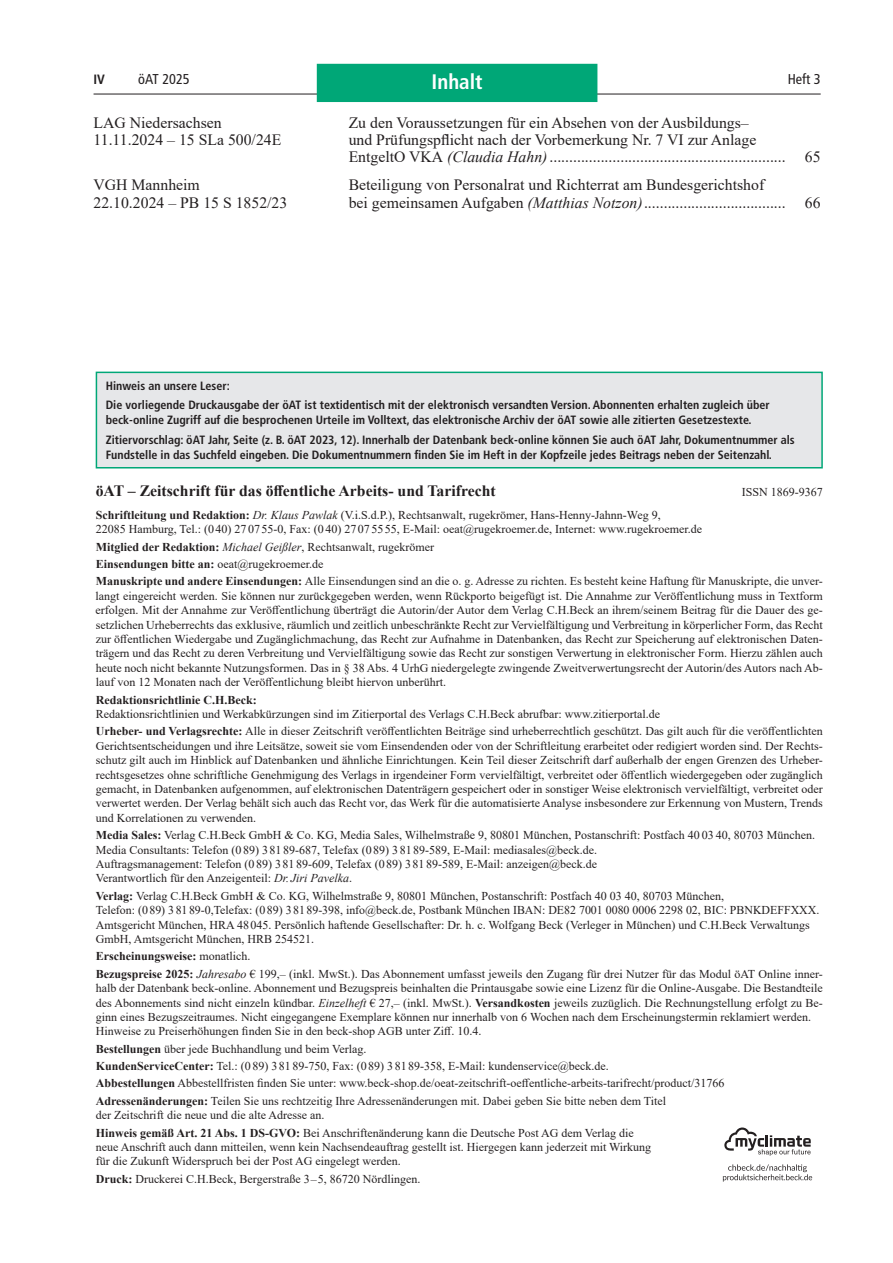
<style>
.page{position:relative;width:893px;height:1263px;background:#fff}
.page>*{position:absolute;margin:0;border:0;box-sizing:border-box;transform-origin:0 0}
.t1{font:700 condensed 21px "Frutiger LT Std";color:#fff}
.t2{font:15.75px/17.2px "Times New Roman";color:#231f20}
.t3{font:700 15.75px "Times New Roman";color:#231f20}
.t4{font:condensed 14.25px "Frutiger LT Std";color:#231f20}
.t5{font:700 condensed 13.5px "Frutiger LT Std";color:#231f20}
.t6{font:12px/14.4px "Times New Roman";color:#231f20}
.t7{font:700 condensed 12px/19.2px "Frutiger LT Com";color:#231f20}
.t8{font:700 12px "Times New Roman";color:#231f20}
.s1{font-style:italic}
.s2{font-weight:700}
</style>
<div class="page">
<hr style="left:94px;top:94px;width:727px;height:1px;background:#231f20">
<div style="left:317px;top:64px;width:280px;height:38px;background:#00a777"></div>
<div style="left:96px;top:372px;width:726px;height:96px;background:#e6e7e9"></div>
<div style="left:96px;top:372px;width:727px;height:96px;border:2px solid #00a777"></div>
<svg style="left:724px;top:1127px;width:87px;height:29px"></svg>
<svg style="left:723px;top:1164px;width:89px;height:17px"></svg>
<p class="t5" style="left:94px;top:71px;width:13px">IV</p>
<p class="t4" style="left:138px;top:70px;width:53px">öAT 2025</p>
<h1 class="t1" style="left:432px;top:69px;width:52px">Inhalt</h1>
<p class="t4" style="left:788px;top:70px;width:34px">Heft 3</p>
<h2 class="t2" style="left:94px;top:113px;width:189px">LAG Niedersachsen<br>11.11.2024 – 15 SLa 500/24E</h2>
<h2 class="t2" style="left:349px;top:113px;width:473px">Zu den Voraussetzungen für ein Absehen von der Ausbildungs–<br>und Prüfungspflicht nach der Vorbemerkung Nr. 7 VI zur Anlage<br>EntgeltO VKA <span class="s1">(Claudia Hahn)</span>............................................................ 65</h2>
<h2 class="t2" style="left:94px;top:176px;width:195px">VGH Mannheim<br>22.10.2024 – PB 15 S 1852/23</h2>
<h2 class="t2" style="left:349px;top:176px;width:473px">Beteiligung von Personalrat und Richterrat am Bundesgerichtshof<br>bei gemeinsamen Aufgaben <span class="s1">(Matthias Notzon)</span>.................................... 66</h2>
<p class="t7" style="left:106px;top:376px;width:666px">Hinweis an unsere Leser:<br>Die vorliegende Druckausgabe der öAT ist textidentisch mit der elektronisch versandten Version. Abonnenten erhalten zugleich über</p>
<p class="t7" style="left:106px;top:410px;width:691px">beck-online Zugriff auf die besprochenen Urteile im Volltext, das elektronische Archiv der öAT sowie alle zitierten Gesetzestexte.<br>Zitiervorschlag: öAT Jahr, Seite (z. B. öAT 2023, 12). Innerhalb der Datenbank beck-online können Sie auch öAT Jahr, Dokumentnummer als</p>
<p class="t7" style="left:106px;top:445px;width:668px">Fundstelle in das Suchfeld eingeben. Die Dokumentnummern finden Sie im Heft in der Kopfzeile jedes Beitrags neben der Seitenzahl.</p>
<h2 class="t3" style="left:96px;top:479px;width:402px">öAT – Zeitschrift für das öffentliche Arbeits- und Tarifrecht</h2>
<p class="t6" style="left:742px;top:484px;width:83px">ISSN 1869-9367</p>
<p class="t6" style="left:96px;top:507px;width:608px"><span class="s2">Schriftleitung und Redaktion:</span> <span class="s1">Dr. Klaus Pawlak</span> (V.i.S.d.P.), Rechtsanwalt, rugekrömer, Hans-Henny-Jahnn-Weg 9,<br>22085 Hamburg, Tel.: (040) 27 0755-0, Fax: (040) 27 075555, E-Mail: oeat@rugekroemer.de, Internet: www.rugekroemer.de</p>
<p class="t6" style="left:96px;top:537px;width:729px;line-height:17.4px"><span class="s2">Mitglied der Redaktion:</span> <span class="s1">Michael Geißler</span>, Rechtsanwalt, rugekrömer<br><span class="s2">Einsendungen bitte an:</span> oeat@rugekroemer.de<br><span class="s2">Manuskripte und andere Einsendungen:</span> Alle Einsendungen sind an die o. g. Adresse zu richten. Es besteht keine Haftung für Manuskripte, die unver-</p>
<p class="t6" style="left:96px;top:588px;width:729px;text-align:justify">langt eingereicht werden. Sie können nur zurückgegeben werden, wenn Rückporto beigefügt ist. Die Annahme zur Veröffentlichung muss in Textform erfolgen. Mit der Annahme zur Veröffentlichung überträgt die Autorin/der Autor dem Verlag C.H.Beck an ihrem/seinem Beitrag für die Dauer des ge&shy;setzlichen Urheberrechts das exklusive, räumlich und zeitlich unbeschränkte Recht zur Vervielfältigung und Verbreitung in körperlicher Form, das Recht zur öffentlichen Wiedergabe und Zugänglichmachung, das Recht zur Aufnahme in Datenbanken, das Recht zur Speicherung auf elektronischen Daten&shy;trägern und das Recht zu deren Verbreitung und Vervielfältigung sowie das Recht zur sonstigen Verwertung in elektronischer Form. Hierzu zählen auch heute noch nicht bekannte Nutzungsformen. Das in § 38 Abs. 4 UrhG niedergelegte zwingende Zweitverwertungsrecht der Autorin/des Autors nach Ab&shy;lauf von 12 Monaten nach der Veröffentlichung bleibt hiervon unberührt.</p>
<p class="t8" style="left:96px;top:691px;width:163px">Redaktionsrichtlinie C.H.Beck:</p>
<p class="t6" style="left:96px;top:705px;width:729px;line-height:17.4px">Redaktionsrichtlinien und Werkabkürzungen sind im Zitierportal des Verlags C.H.Beck abrufbar: www.zitierportal.de<br><span class="s2">Urheber- und Verlagsrechte:</span> Alle in dieser Zeitschrift veröffentlichten Beiträge sind urheberrechtlich geschützt. Das gilt auch für die veröffentlichten</p>
<p class="t6" style="left:96px;top:738px;width:729px;text-align:justify">Gerichtsentscheidungen und ihre Leitsätze, soweit sie vom Einsendenden oder von der Schriftleitung erarbeitet oder redigiert worden sind. Der Rechts&shy;schutz gilt auch im Hinblick auf Datenbanken und ähnliche Einrichtungen. Kein Teil dieser Zeitschrift darf außerhalb der engen Grenzen des Urheber&shy;rechtsgesetzes ohne schriftliche Genehmigung des Verlags in irgendeiner Form vervielfältigt, verbreitet oder öffentlich wiedergegeben oder zugänglich gemacht, in Datenbanken aufgenommen, auf elektronischen Datenträgern gespeichert oder in sonstiger Weise elektronisch vervielfältigt, verbreitet oder verwertet werden. Der Verlag behält sich auch das Recht vor, das Werk für die automatisierte Analyse insbesondere zur Erkennung von Mustern, Trends und Korrelationen zu verwenden.</p>
<p class="t6" style="left:96px;top:827px;width:721px"><span class="s2">Media Sales:</span> Verlag C.H.Beck GmbH &amp; Co. KG, Media Sales, Wilhelmstraße 9, 80801 München, Postanschrift: Postfach 40 03 40, 80703 München.<br>Media Consultants: Telefon (089) 38189-687, Telefax (089) 38189-589, E-Mail: mediasales@beck.de.<br>Auftragsmanagement: Telefon (089) 38189-609, Telefax (089) 38189-589, E-Mail: anzeigen@beck.de<br>Verantwortlich für den Anzeigenteil: <span class="s1">Dr. Jiri Pavelka</span>.</p>
<p class="t6" style="left:96px;top:888px;width:725px"><span class="s2">Verlag:</span> Verlag C.H.Beck GmbH &amp; Co. KG, Wilhelmstraße 9, 80801 München, Postanschrift: Postfach 40 03 40, 80703 München,<br>Telefon: (089) 38189-0,Telefax: (089) 3 8189-398, info@beck.de, Postbank München IBAN: DE82 7001 0080 0006 2298 02, BIC: PBNKDEFFXXX.<br>Amtsgericht München, HRA 48045. Persönlich haftende Gesellschafter: Dr. h. c. Wolfgang Beck (Verleger in München) und C.H.Beck Verwaltungs GmbH, Amtsgericht München, HRB 254521.</p>
<p class="t6" style="left:96px;top:947px;width:729px;line-height:17.4px"><span class="s2">Erscheinungsweise:</span> monatlich.<br><span class="s2">Bezugspreise 2025:</span> <span class="s1">Jahresabo</span> € 199,– (inkl. MwSt.). Das Abonnement umfasst jeweils den Zugang für drei Nutzer für das Modul öAT Online inner-</p>
<p class="t6" style="left:96px;top:980px;width:729px">halb der Datenbank beck-online. Abonnement und Bezugspreis beinhalten die Printausgabe sowie eine Lizenz für die Online-Ausgabe. Die Bestandteile des Abonnements sind nicht einzeln kündbar. <span class="s1">Einzelheft</span> € 27,– (inkl. MwSt.). <span class="s2">Versandkosten</span> jeweils zuzüglich. Die Rechnungstellung erfolgt zu Be&shy;ginn eines Bezugszeitraumes. Nicht eingegangene Exemplare können nur innerhalb von 6 Wochen nach dem Erscheinungstermin reklamiert werden.<br>Hinweise zu Preiserhöhungen finden Sie in den beck-shop AGB unter Ziff. 10.4.</p>
<p class="t6" style="left:96px;top:1039px;width:630px;line-height:17.4px"><span class="s2">Bestellungen</span> über jede Buchhandlung und beim Verlag.<br><span class="s2">KundenServiceCenter:</span> Tel.: (089) 38189-750, Fax: (089) 38189-358, E-Mail: kundenservice@beck.de.<br><span class="s2">Abbestellungen</span> Abbestellfristen finden Sie unter: www.beck-shop.de/oeat-zeitschrift-oeffentliche-arbeits-tarifrecht/product/31766<br><span class="s2">Adressenänderungen:</span> Teilen Sie uns rechtzeitig Ihre Adressenänderungen mit. Dabei geben Sie bitte neben dem Titel</p>
<p class="t6" style="left:96px;top:1106px;width:540px;line-height:17.4px">der Zeitschrift die neue und die alte Adresse an.<br><span class="s2">Hinweis gemäß Art. 21 Abs. 1 DS-GVO:</span> Bei Anschriftenänderung kann die Deutsche Post AG dem Verlag die</p>
<p class="t6" style="left:96px;top:1139px;width:557px">neue Anschrift auch dann mitteilen, wenn kein Nachsendeauftrag gestellt ist. Hiergegen kann jederzeit mit Wirkung für die Zukunft Widerspruch bei der Post AG eingelegt werden.</p>
<p class="t6" style="left:96px;top:1171px;width:326px"><span class="s2">Druck:</span> Druckerei C.H.Beck, Bergerstraße 3 – 5, 86720 Nördlingen.</p>
</div>
